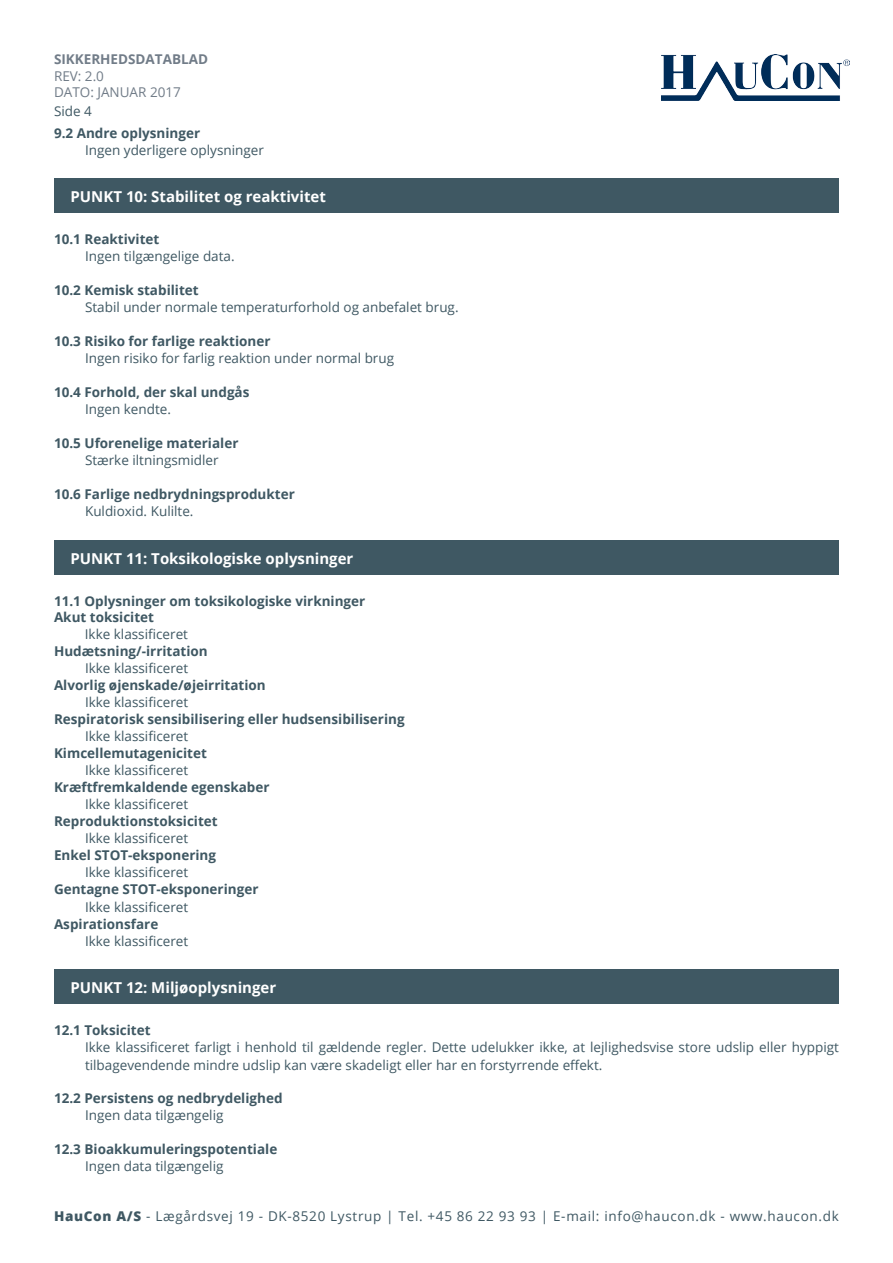
<style>
.page{position:relative;width:893px;height:1263px;background:#fff}
.page>*{position:absolute;margin:0;border:0;box-sizing:border-box;transform-origin:0 0}
.Skjema_Subheading_Ve{font:700 15px "Open Sans";color:#fff}
.Brødtekst{font:13.5px/18px "Open Sans";color:#3f5863}
.Brødtekst-2{font:700 13.5px "Open Sans";color:#3f5863}
.Brødtekst-3{font:13.5px "Open Sans";letter-spacing:.05em;color:#3f5863}
.t1{font:13.5px/16.2px "Open Sans";color:#717c88}
.t2{font:700 13.5px "Open Sans";color:#717c88}
.s1{font-weight:800}
</style>
<div class="page">
<img style="left:661px;top:54px;width:188px;height:47px">
<div style="left:54px;top:179px;width:785px;height:34px;background:#3f5863"></div>
<div style="left:54px;top:540px;width:785px;height:34px;background:#3f5863"></div>
<div style="left:54px;top:970px;width:785px;height:34px;background:#3f5863"></div>
<p class="t2" style="left:54px;top:50px;width:156px">SIKKERHEDSDATABLAD</p>
<p class="t1" style="left:54px;top:67px;width:128px">REV: 2.0<br>DATO: JANUAR 2017</p>
<p class="Brødtekst" style="left:54px;top:102px;width:39px">Side 4</p>
<p class="Brødtekst-2" style="left:54px;top:123px;width:148px">9.2 Andre oplysninger</p>
<p class="Brødtekst" style="left:85px;top:141px;width:180px">Ingen yderligere oplysninger</p>
<p class="Skjema_Subheading_Ve" style="left:71px;top:186px;width:257px">PUNKT 10: Stabilitet og reaktivitet</p>
<p class="Brødtekst-2" style="left:54px;top:230px;width:107px">10.1 Reaktivitet</p>
<p class="Brødtekst" style="left:85px;top:247px;width:151px">Ingen tilgængelige data.</p>
<p class="Brødtekst" style="left:85px;top:298px;width:375px">Stabil under normale temperaturforhold og anbefalet brug.</p>
<p class="Brødtekst" style="left:85px;top:349px;width:311px">Ingen risiko for farlig reaktion under normal brug</p>
<p class="Brødtekst" style="left:85px;top:400px;width:87px">Ingen kendte.</p>
<p class="Brødtekst" style="left:85px;top:451px;width:135px">Stærke iltningsmidler</p>
<p class="Brødtekst" style="left:85px;top:502px;width:110px">Kuldioxid. Kulilte.</p>
<p class="Skjema_Subheading_Ve" style="left:71px;top:548px;width:284px">PUNKT 11: Toksikologiske oplysninger</p>
<p class="Brødtekst-2" style="left:54px;top:591px;width:313px">11.1 Oplysninger om toksikologiske virkninger</p>
<p class="Brødtekst-2" style="left:54px;top:608px;width:102px">Akut toksicitet</p>
<p class="Brødtekst-2" style="left:54px;top:281px;width:146px">10.2 Kemisk stabilitet</p>
<p class="Brødtekst-2" style="left:54px;top:332px;width:218px">10.3 Risiko for farlige reaktioner</p>
<p class="Brødtekst-2" style="left:54px;top:383px;width:197px">10.4 Forhold, der skal undgås</p>
<p class="Brødtekst-2" style="left:54px;top:434px;width:186px">10.5 Uforenelige materialer</p>
<p class="Brødtekst-2" style="left:54px;top:485px;width:242px">10.6 Farlige nedbrydningsprodukter</p>
<p class="Brødtekst" style="left:85px;top:625px;width:105px">Ikke klassificeret</p>
<p class="Brødtekst" style="left:85px;top:659px;width:105px">Ikke klassificeret</p>
<p class="Brødtekst" style="left:85px;top:693px;width:105px">Ikke klassificeret</p>
<p class="Brødtekst" style="left:85px;top:727px;width:105px">Ikke klassificeret</p>
<p class="Brødtekst" style="left:85px;top:761px;width:105px">Ikke klassificeret</p>
<p class="Brødtekst" style="left:85px;top:795px;width:105px">Ikke klassificeret</p>
<p class="Brødtekst" style="left:85px;top:829px;width:105px">Ikke klassificeret</p>
<p class="Brødtekst" style="left:85px;top:863px;width:105px">Ikke klassificeret</p>
<p class="Brødtekst" style="left:85px;top:898px;width:105px">Ikke klassificeret</p>
<p class="Brødtekst" style="left:85px;top:932px;width:105px">Ikke klassificeret</p>
<p class="Skjema_Subheading_Ve" style="left:71px;top:977px;width:207px">PUNKT 12: Miljøoplysninger</p>
<p class="Brødtekst-2" style="left:54px;top:1021px;width:98px">12.1 Toksicitet</p>
<p class="Brødtekst-2" style="left:54px;top:642px;width:155px">Hudætsning/-irritation</p>
<p class="Brødtekst-2" style="left:54px;top:676px;width:213px">Alvorlig øjenskade/øjeirritation</p>
<p class="Brødtekst-2" style="left:54px;top:710px;width:352px">Respiratorisk sensibilisering eller hudsensibilisering</p>
<p class="Brødtekst-2" style="left:54px;top:744px;width:154px">Kimcellemutagenicitet</p>
<p class="Brødtekst-2" style="left:54px;top:778px;width:217px">Kræftfremkaldende egenskaber</p>
<p class="Brødtekst-2" style="left:54px;top:812px;width:165px">Reproduktionstoksicitet</p>
<p class="Brødtekst-2" style="left:54px;top:846px;width:164px">Enkel STOT-eksponering</p>
<p class="Brødtekst-2" style="left:54px;top:880px;width:206px">Gentagne STOT-eksponeringer</p>
<p class="Brødtekst-2" style="left:54px;top:914px;width:106px">Aspirationsfare</p>
<p class="Brødtekst" style="left:85px;top:1038px;width:755px">Ikke klassificeret farligt i henhold til gældende regler. Dette udelukker ikke, at lejlighedsvise store udslip eller hyppigt tilbagevendende mindre udslip kan være skadeligt eller har en forstyrrende effekt.</p>
<p class="Brødtekst" style="left:85px;top:1106px;width:140px">Ingen data tilgængelig</p>
<p class="Brødtekst" style="left:85px;top:1157px;width:140px">Ingen data tilgængelig</p>
<p class="Brødtekst-2" style="left:54px;top:1089px;width:230px">12.2 Persistens og nedbrydelighed</p>
<p class="Brødtekst-2" style="left:54px;top:1140px;width:225px">12.3 Bioakkumuleringspotentiale</p>
<p class="Brødtekst-3" style="left:54px;top:1207px;width:786px"><span class="s1">HauCon A/S</span> - Lægårdsvej 19 - DK-8520 Lystrup | Tel. +45 86 22 93 93 | E-mail: info@haucon.dk - www.haucon.dk</p>
</div>
